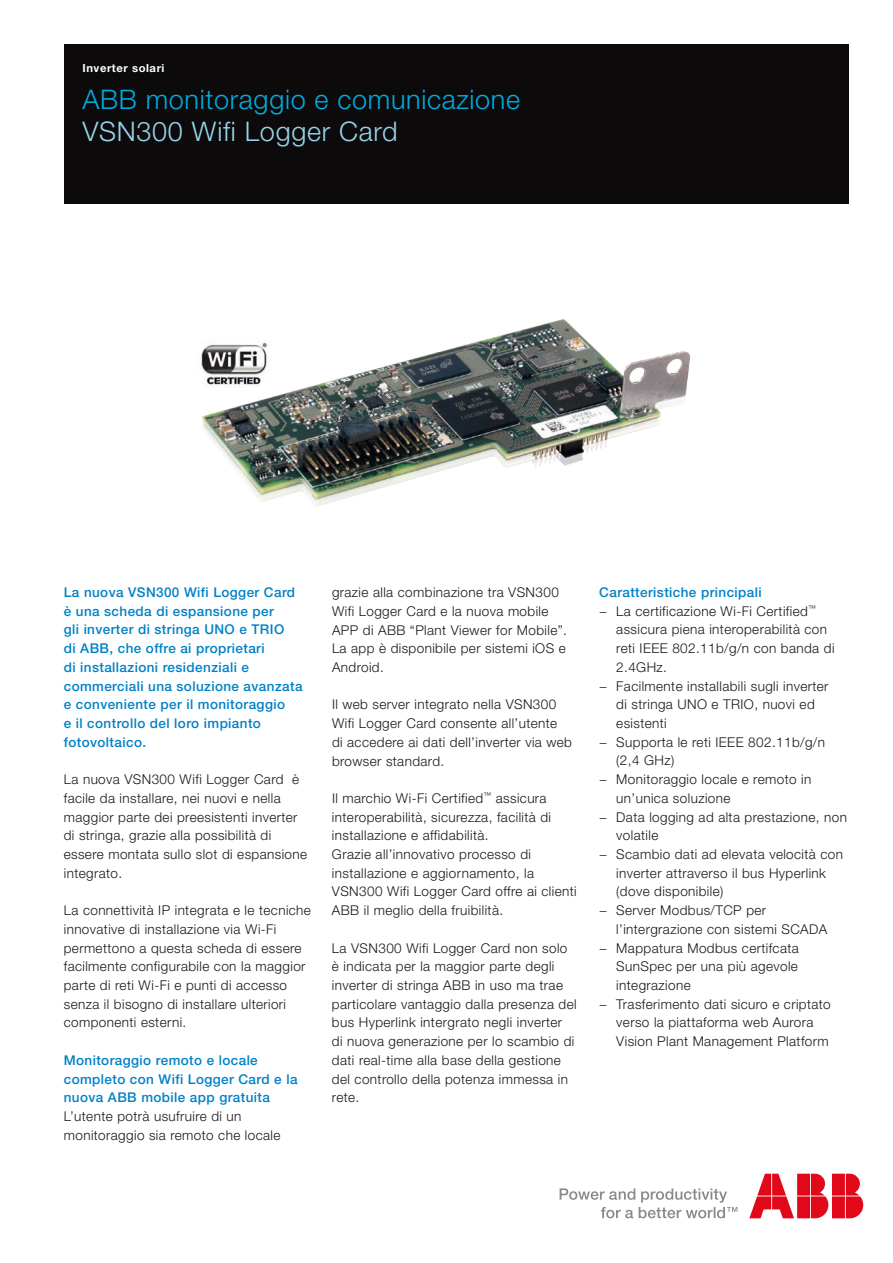
<style>
.page{position:relative;width:893px;height:1263px;background:#fff}
.page>*{position:absolute;margin:0;border:0;box-sizing:border-box;transform-origin:0 0}
.t1{font:300 27px "Helvetica Neue";letter-spacing:.025em;color:#00abdf}
.t2{font:300 27px "Helvetica Neue";letter-spacing:.025em;color:#96d4e9}
.t3{font:300 13.5px/18.8px "Helvetica Neue";letter-spacing:.03em;color:#1a171c}
.t4{font:500 13.5px/18.8px "Helvetica Neue";letter-spacing:.03em;color:#0081c7}
.t5{font:700 11.25px "Helvetica Neue";letter-spacing:.05em;color:#fff}
</style>
<div class="page">
<svg style="left:560px;top:1188px;width:177px;height:30px"></svg>
<svg style="left:749px;top:1174px;width:114px;height:44px"></svg>
<img style="left:202px;top:319px;width:489px;height:188px">
<img style="left:201px;top:335px;width:76px;height:56px">
<div style="left:64px;top:45px;width:784px;height:159px;background:#0c0a0b"></div>
<p class="t5" style="left:82px;top:61px;width:84px">Inverter solari</p>
<h1 class="t1" style="left:82px;top:83px;width:439px">ABB monitoraggio e comunicazione</h1>
<h1 class="t2" style="left:82px;top:115px;width:317px">VSN300 Wifi Logger Card</h1>
<p class="t4" style="left:64px;top:583px;width:240px">La nuova VSN300 Wifi Logger Card è una scheda di espansione per<br>gli inverter di stringa UNO e TRIO<br>di ABB, che offre ai proprietari<br>di installazioni residenziali e commerciali una soluzione avanzata e conveniente per il monitoraggio<br>e il controllo del loro impianto fotovoltaico.</p>
<p class="t3" style="left:64px;top:770px;width:245px">La nuova VSN300 Wifi Logger Card è facile da installare, nei nuovi e nella maggior parte dei preesistenti inverter di stringa, grazie alla possibilità di essere montata sullo slot di espansione integrato.</p>
<p class="t3" style="left:64px;top:901px;width:249px">La connettività IP integrata e le tecniche innovative di installazione via Wi-Fi permettono a questa scheda di essere facilmente configurabile con la maggior parte di reti Wi-Fi e punti di accesso senza il bisogno di installare ulteriori componenti esterni.</p>
<p class="t4" style="left:64px;top:1050px;width:235px">Monitoraggio remoto e locale completo con Wifi Logger Card e la nuova ABB mobile app gratuita</p>
<p class="t3" style="left:64px;top:1106px;width:218px">L’utente potrà usufruire di un monitoraggio sia remoto che locale</p>
<p class="t3" style="left:332px;top:583px;width:236px">grazie alla combinazione tra VSN300<br>Wifi Logger Card e la nuova mobile<br>APP di ABB “Plant Viewer for Mobile”.<br>La app è disponibile per sistemi iOS e<br>Android.</p>
<p class="t3" style="left:332px;top:695px;width:242px">Il web server integrato nella VSN300<br>Wifi Logger Card consente all’utente<br>di accedere ai dati dell’inverter via web browser standard.</p>
<p class="t3" style="left:332px;top:788px;width:246px">Il marchio Wi-Fi Certified<sup>™</sup> assicura interoperabilità, sicurezza, facilità di installazione e affidabilità.<br>Grazie all’innovativo processo di installazione e aggiornamento, la VSN300 Wifi Logger Card offre ai clienti ABB il meglio della fruibilità.</p>
<p class="t3" style="left:332px;top:938px;width:246px">La VSN300 Wifi Logger Card non solo è indicata per la maggior parte degli inverter di stringa ABB in uso ma trae particolare vantaggio dalla presenza del bus Hyperlink intergrato negli inverter<br>di nuova generazione per lo scambio di dati real-time alla base della gestione del controllo della potenza immessa in rete.</p>
<p class="t4" style="left:599px;top:583px;width:164px">Caratteristiche principali</p>
<p class="t3" style="left:599px;top:601px;width:218px">− La certificazione Wi-Fi Certified<sup>™</sup></p>
<p class="t3" style="left:616px;top:620px;width:212px">assicura piena interoperabilità con</p>
<p class="t3" style="left:616px;top:639px;width:220px">reti IEEE 802.11b/g/n con banda di</p>
<p class="t3" style="left:616px;top:657px;width:52px">2.4GHz.</p>
<p class="t3" style="left:599px;top:676px;width:231px">− Facilmente installabili sugli inverter</p>
<p class="t3" style="left:616px;top:695px;width:200px">di stringa UNO e TRIO, nuovi ed</p>
<p class="t3" style="left:616px;top:713px;width:52px">esistenti</p>
<p class="t3" style="left:599px;top:732px;width:227px">− Supporta le reti IEEE 802.11b/g/n</p>
<p class="t3" style="left:616px;top:751px;width:60px">(2,4 GHz)</p>
<p class="t3" style="left:599px;top:770px;width:213px">− Monitoraggio locale e remoto in</p>
<p class="t3" style="left:616px;top:788px;width:116px">un’unica soluzione</p>
<p class="t3" style="left:599px;top:807px;width:249px">− Data logging ad alta prestazione, non</p>
<p class="t3" style="left:616px;top:826px;width:44px">volatile</p>
<p class="t3" style="left:599px;top:844px;width:245px">− Scambio dati ad elevata velocità con</p>
<p class="t3" style="left:616px;top:863px;width:211px">inverter attraverso il bus Hyperlink</p>
<p class="t3" style="left:616px;top:882px;width:109px">(dove disponibile)</p>
<p class="t3" style="left:599px;top:901px;width:168px">− Server Modbus/TCP per</p>
<p class="t3" style="left:616px;top:919px;width:213px">l’intergrazione con sistemi SCADA</p>
<p class="t3" style="left:599px;top:938px;width:201px">− Mappatura Modbus certifcata</p>
<p class="t3" style="left:616px;top:957px;width:183px">SunSpec per una più agevole</p>
<p class="t3" style="left:616px;top:975px;width:76px">integrazione</p>
<p class="t3" style="left:599px;top:994px;width:233px">− Trasferimento dati sicuro e criptato</p>
<p class="t3" style="left:616px;top:1013px;width:199px">verso la piattaforma web Aurora</p>
<p class="t3" style="left:616px;top:1032px;width:214px">Vision Plant Management Platform</p>
</div>
